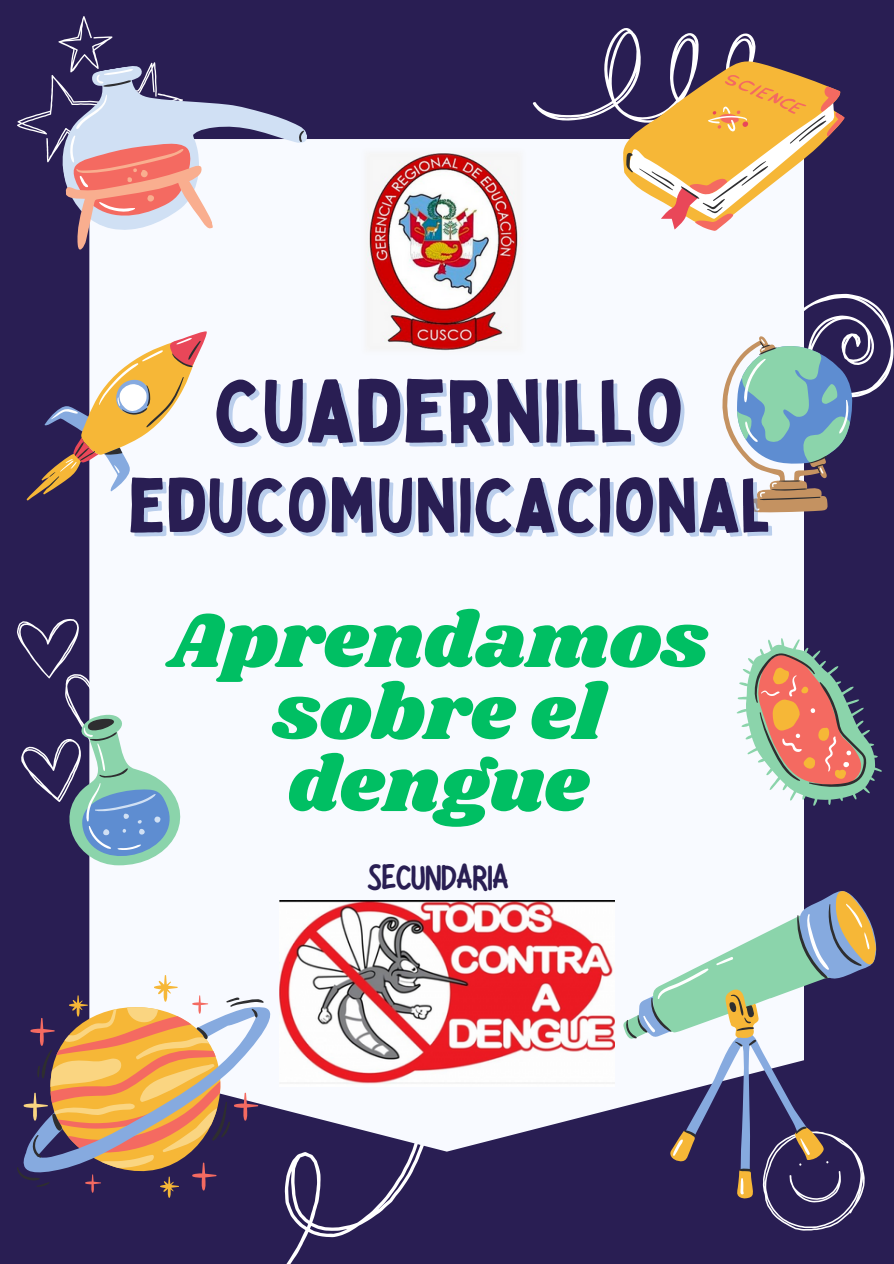
<style>
.page{position:relative;width:894px;height:1264px;background:#fff}
.page>*{position:absolute;margin:0;border:0;box-sizing:border-box;transform-origin:0 0}
.t1{font:87.3px "Bobby Jones";color:#291e53}
.t2{font:78.75px/72px "Shrikhand";color:#00bf63;text-align:center}
.t3{font:75.3px "Bobby Jones";color:#291e53}
.t4{font:47.25px "Hibernate";color:#291e53}
</style>
<div class="page">
<div style="left:0;top:0;width:893px;height:1263px;background:#291e53"></div>
<svg style="left:168px;top:1151px;width:254px;height:112px"></svg>
<div style="left:89px;top:139px;width:715px;height:1012px;background:#f8faff"></div>
<svg style="left:36px;top:975px;width:234px;height:222px"></svg>
<svg style="left:17px;top:996px;width:247px;height:190px"></svg>
<svg style="left:17px;top:619px;width:189px;height:271px"></svg>
<svg style="left:717px;top:618px;width:165px;height:208px"></svg>
<svg style="left:27px;top:329px;width:180px;height:171px"></svg>
<svg style="left:717px;top:294px;width:175px;height:219px"></svg>
<svg style="left:532px;top:28px;width:312px;height:203px"></svg>
<svg style="left:306px;top:133px;width:11px;height:107px"></svg>
<svg style="left:17px;top:16px;width:289px;height:235px"></svg>
<svg style="left:765px;top:1198px;width:96px;height:32px"></svg>
<svg style="left:669px;top:891px;width:206px;height:307px"></svg>
<svg style="left:642px;top:903px;width:229px;height:291px"></svg>
<svg style="left:625px;top:904px;width:236px;height:267px"></svg>
<img style="left:358px;top:145px;width:170px;height:213px">
<img style="left:279px;top:900px;width:335px;height:186px">
<p class="t1" style="left:214px;top:356px;width:471px">CUADERNILLO</p>
<p class="t3" style="left:127px;top:458px;width:645px">EDUCOMUNICACIONAL</p>
<h1 class="t2" style="left:168px;top:607px;width:541px">Aprendamos sobre el dengue</h1>
<p class="t4" style="left:367px;top:854px;width:143px">SECUNDARIA</p>
</div>
